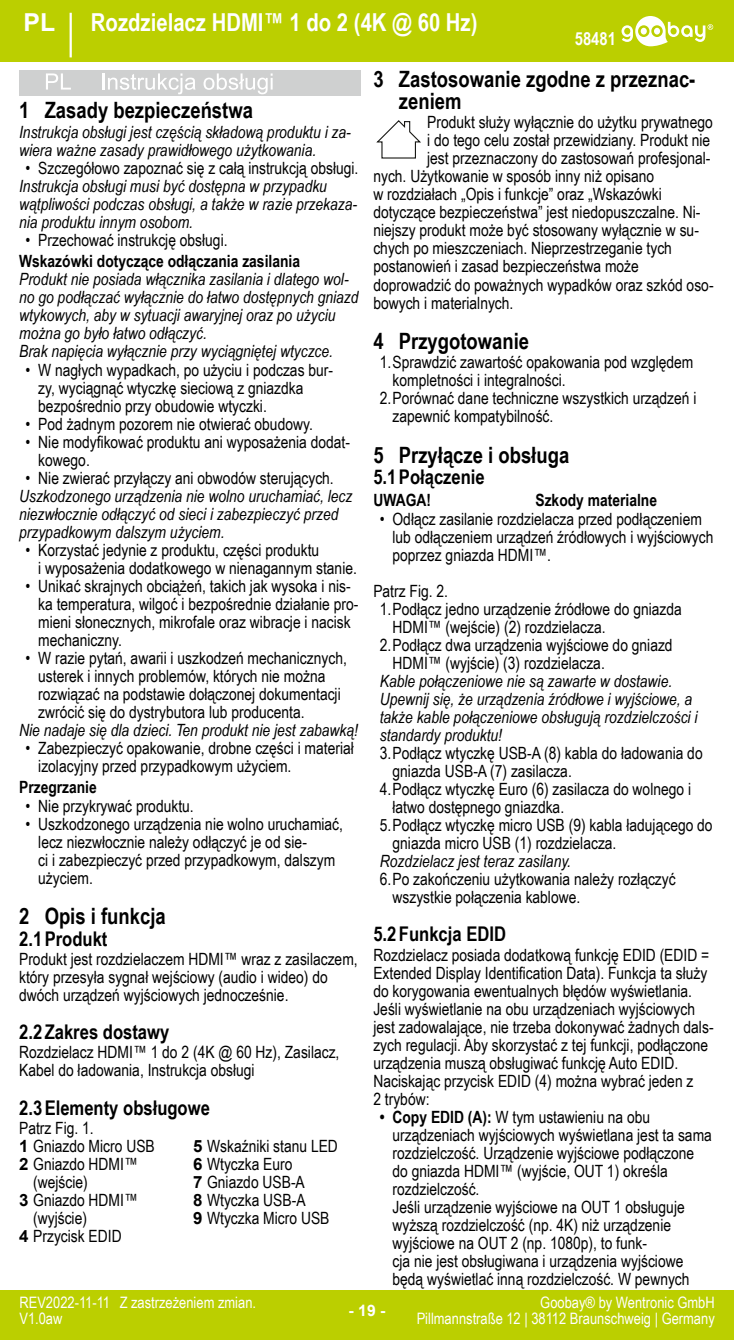
<style>
.page{position:relative;width:734px;height:1340px;background:#fff}
.page>*{position:absolute;margin:0;border:0;box-sizing:border-box;transform-origin:0 0}
.t1{font:700 24.75px "Arial Narrow";color:#fff}
.t2{font:700 24.75px "Arial";color:#fff}
.t3{font:700 22.5px/22.5px "Arial Narrow";color:#000}
.t4{font:700 20.25px "Arial Narrow";color:#000}
.t5{font:700 18px "Arial Narrow";color:#fff}
.t6{font:16.88px/18px "Arial Narrow";color:#000}
.t7{font:italic 16.88px/18px "Arial Narrow";color:#000}
.t8{font:700 16.88px "Arial Narrow";color:#000}
.t9{font:15.75px/15.8px "Arial Narrow";color:#fff;text-align:right}
.t10{font:700 15.75px "Arial";color:#fff}
.s1{font-family:"Arial";font-weight:700}
.s2{font-weight:700}
</style>
<div class="page">
<div style="left:0;top:0;width:733px;height:62px;background:#bbcf00"></div>
<svg style="left:621px;top:16px;width:92px;height:30px"></svg>
<hr style="left:70px;top:13px;width:2px;height:44px;background:#fff">
<div style="left:0;top:1290px;width:733px;height:49px;background:#bbcf00"></div>
<div style="left:19px;top:70px;width:341px;height:26px;background:#cfd0d0"></div>
<svg style="left:46px;top:73px;width:25px;height:17px"></svg>
<svg style="left:102px;top:73px;width:93px;height:21px"></svg>
<svg style="left:203px;top:73px;width:69px;height:21px"></svg>
<svg style="left:376px;top:120px;width:45px;height:38px"></svg>
<h1 class="t2" style="left:24px;top:5px;width:33px">PL</h1>
<h1 class="t1" style="left:91px;top:3px;width:388px">Rozdzielacz HDMI™ 1 do 2 (4K @ 60 Hz)</h1>
<p class="t5" style="left:574px;top:25px;width:43px">58481</p>
<h2 class="t3" style="left:19px;top:98px;width:235px">1 Zasady bezpieczeństwa</h2>
<p class="t7" style="left:19px;top:122px;width:333px">Instrukcja obsługi jest częścią składową produktu i za&shy;wiera ważne zasady prawidłowego użytkowania.</p>
<p class="t6" style="left:26px;top:158px;width:334px">• Szczegółowo zapoznać się z całą instrukcją obsługi.</p>
<p class="t7" style="left:19px;top:176px;width:339px">Instrukcja obsługi musi być dostępna w przypadku wątpliwości podczas obsługi, a także w razie przekaza&shy;nia produktu innym osobom.</p>
<p class="t6" style="left:26px;top:230px;width:203px">• Przechować instrukcję obsługi.</p>
<p class="t8" style="left:19px;top:248px;width:282px">Wskazówki dotyczące odłączania zasilania</p>
<p class="t7" style="left:19px;top:270px;width:341px">Produkt nie posiada włącznika zasilania i dlatego wol&shy;no go podłączać wyłącznie do łatwo dostępnych gniazd wtykowych, aby w sytuacji awaryjnej oraz po użyciu można go było łatwo odłączyć.<br>Brak napięcia wyłącznie przy wyciągniętej wtyczce.</p>
<p class="t6" style="left:38px;top:360px;width:296px;text-indent:-13px">• W nagłych wypadkach, po użyciu i podczas bur&shy;zy, wyciągnąć wtyczkę sieciową z gniazdka bezpośrednio przy obudowie wtyczki.</p>
<p class="t6" style="left:26px;top:414px;width:289px">• Pod żadnym pozorem nie otwierać obudowy.</p>
<p class="t6" style="left:38px;top:432px;width:313px;text-indent:-13px">• Nie modyfikować produktu ani wyposażenia dodat&shy;kowego.</p>
<p class="t6" style="left:26px;top:468px;width:310px">• Nie zwierać przyłączy ani obwodów sterujących.</p>
<p class="t7" style="left:19px;top:486px;width:335px">Uszkodzonego urządzenia nie wolno uruchamiać, lecz niezwłocznie odłączyć od sieci i zabezpieczyć przed przypadkowym dalszym użyciem.</p>
<p class="t6" style="left:38px;top:540px;width:320px;text-indent:-13px">• Korzystać jedynie z produktu, części produktu<br>i wyposażenia dodatkowego w nienagannym stanie.</p>
<p class="t6" style="left:38px;top:576px;width:322px;text-indent:-13px">• Unikać skrajnych obciążeń, takich jak wysoka i nis&shy;ka temperatura, wilgoć i bezpośrednie działanie pro&shy;mieni słonecznych, mikrofale oraz wibracje i nacisk mechaniczny.</p>
<p class="t6" style="left:38px;top:648px;width:310px;text-indent:-13px">• W razie pytań, awarii i uszkodzeń mechanicznych, usterek i innych problemów, których nie można rozwiązać na podstawie dołączonej dokumentacji zwrócić się do dystrybutora lub producenta.</p>
<p class="t7" style="left:19px;top:720px;width:340px">Nie nadaje się dla dzieci. Ten produkt nie jest zabawką!</p>
<p class="t6" style="left:38px;top:738px;width:317px;text-indent:-13px">• Zabezpieczyć opakowanie, drobne części i materiał izolacyjny przed przypadkowym użyciem.</p>
<p class="t8" style="left:19px;top:774px;width:79px">Przegrzanie</p>
<p class="t6" style="left:26px;top:796px;width:170px">• Nie przykrywać produktu.</p>
<p class="t6" style="left:38px;top:814px;width:306px;text-indent:-13px">• Uszkodzonego urządzenia nie wolno uruchamiać, lecz niezwłocznie należy odłączyć je od sie-<br>ci i zabezpieczyć przed przypadkowym, dalszym użyciem.</p>
<h2 class="t3" style="left:19px;top:903px;width:148px">2 Opis i funkcja</h2>
<p class="t4" style="left:19px;top:923px;width:90px">2.1Produkt</p>
<p class="t6" style="left:19px;top:949px;width:340px">Produkt jest rozdzielaczem HDMI™ wraz z zasilaczem, który przesyła sygnał wejściowy (audio i wideo) do dwóch urządzeń wyjściowych jednocześnie.</p>
<p class="t4" style="left:19px;top:1016px;width:152px">2.2Zakres dostawy</p>
<p class="t6" style="left:19px;top:1042px;width:322px">Rozdzielacz HDMI™ 1 do 2 (4K @ 60 Hz), Zasilacz,<br>Kabel do ładowania, Instrukcja obsługi</p>
<p class="t4" style="left:19px;top:1092px;width:192px">2.3Elementy obsługowe</p>
<p class="t6" style="left:19px;top:1118px;width:76px">Patrz Fig. 1.</p>
<p class="t6" style="left:19px;top:1136px;width:137px"><span class="s1">1</span> Gniazdo Micro USB</p>
<p class="t6" style="left:19px;top:1154px;width:120px"><span class="s1">2</span> Gniazdo HDMI™</p>
<p class="t6" style="left:33px;top:1172px;width:56px">(wejście)</p>
<p class="t6" style="left:19px;top:1190px;width:120px"><span class="s1">3</span> Gniazdo HDMI™</p>
<p class="t6" style="left:33px;top:1208px;width:55px">(wyjście)</p>
<p class="t6" style="left:19px;top:1226px;width:104px"><span class="s1">4</span> Przycisk EDID</p>
<p class="t6" style="left:193px;top:1136px;width:146px"><span class="s1">5</span> Wskaźniki stanu LED<br><span class="s1">6</span> Wtyczka Euro<br><span class="s1">7</span> Gniazdo USB-A<br><span class="s1">8</span> Wtyczka USB-A<br><span class="s1">9</span> Wtyczka Micro USB</p>
<h2 class="t3" style="left:399px;top:66px;width:298px;text-indent:-26px">3 Zastosowanie zgodne z przeznac&shy;zeniem</h2>
<p class="t6" style="left:427px;top:113px;width:287px">Produkt służy wyłącznie do użytku prywatnego</p>
<p class="t6" style="left:427px;top:131px;width:284px">i do tego celu został przewidziany. Produkt nie</p>
<p class="t6" style="left:427px;top:149px;width:285px">jest przeznaczony do zastosowań profesjonal-</p>
<p class="t6" style="left:373px;top:167px;width:282px">nych. Użytkowanie w sposób inny niż opisano</p>
<p class="t6" style="left:373px;top:185px;width:290px">w rozdziałach „Opis i funkcje” oraz „Wskazówki</p>
<p class="t6" style="left:373px;top:203px;width:328px">dotyczące bezpieczeństwa” jest niedopuszczalne. Ni-</p>
<p class="t6" style="left:373px;top:221px;width:327px">niejszy produkt może być stosowany wyłącznie w su-</p>
<p class="t6" style="left:373px;top:239px;width:300px">chych po mieszczeniach. Nieprzestrzeganie tych</p>
<p class="t6" style="left:373px;top:257px;width:267px">postanowień i zasad bezpieczeństwa może</p>
<p class="t6" style="left:373px;top:275px;width:341px">doprowadzić do poważnych wypadków oraz szkód oso-</p>
<p class="t6" style="left:373px;top:293px;width:141px">bowych i materialnych.</p>
<h2 class="t3" style="left:373px;top:329px;width:157px">4 Przygotowanie</h2>
<p class="t6" style="left:379px;top:353px;width:315px">1.Sprawdzić zawartość opakowania pod względem</p>
<p class="t6" style="left:392px;top:371px;width:175px">kompletności i integralności.</p>
<p class="t6" style="left:379px;top:389px;width:318px">2.Porównać dane techniczne wszystkich urządzeń i</p>
<p class="t6" style="left:392px;top:407px;width:162px">zapewnić kompatybilność.</p>
<h2 class="t3" style="left:373px;top:442px;width:197px">5 Przyłącze i obsługa</h2>
<p class="t4" style="left:373px;top:462px;width:113px">5.1Połączenie</p>
<p class="t8" style="left:373px;top:487px;width:59px">UWAGA!</p>
<p class="t8" style="left:535px;top:487px;width:123px">Szkody materialne</p>
<p class="t6" style="left:392px;top:509px;width:322px;text-indent:-13px">• Odłącz zasilanie rozdzielacza przed podłączeniem lub odłączeniem urządzeń źródłowych i wyjściowych poprzez gniazda HDMI™.</p>
<p class="t6" style="left:373px;top:581px;width:76px">Patrz Fig. 2.</p>
<p class="t6" style="left:379px;top:599px;width:303px">1.Podłącz jedno urządzenie źródłowe do gniazda</p>
<p class="t6" style="left:392px;top:617px;width:214px">HDMI™ (wejście) (2) rozdzielacza.</p>
<p class="t6" style="left:379px;top:635px;width:294px">2.Podłącz dwa urządzenia wyjściowe do gniazd</p>
<p class="t6" style="left:392px;top:653px;width:214px">HDMI™ (wyjście) (3) rozdzielacza.</p>
<p class="t7" style="left:379px;top:671px;width:319px">Kable połączeniowe nie są zawarte w dostawie.<br>Upewnij się, że urządzenia źródłowe i wyjściowe, a także kable połączeniowe obsługują rozdzielczości i standardy produktu!</p>
<p class="t6" style="left:379px;top:743px;width:324px">3.Podłącz wtyczkę USB-A (8) kabla do ładowania do</p>
<p class="t6" style="left:392px;top:761px;width:181px">gniazda USB-A (7) zasilacza.</p>
<p class="t6" style="left:379px;top:779px;width:313px">4.Podłącz wtyczkę Euro (6) zasilacza do wolnego i</p>
<p class="t6" style="left:392px;top:797px;width:173px">łatwo dostępnego gniazdka.</p>
<p class="t6" style="left:379px;top:815px;width:334px">5.Podłącz wtyczkę micro USB (9) kabla ładującego do</p>
<p class="t6" style="left:392px;top:833px;width:225px">gniazda micro USB (1) rozdzielacza.</p>
<p class="t7" style="left:379px;top:851px;width:193px">Rozdzielacz jest teraz zasilany.</p>
<p class="t6" style="left:392px;top:869px;width:285px;text-indent:-13px">6.Po zakończeniu użytkowania należy rozłączyć wszystkie połączenia kablowe.</p>
<p class="t4" style="left:373px;top:918px;width:134px">5.2Funkcja EDID</p>
<p class="t6" style="left:373px;top:945px;width:342px">Rozdzielacz posiada dodatkową funkcję EDID (EDID = Extended Display Identification Data). Funkcja ta służy do korygowania ewentualnych błędów wyświetlania.<br>Jeśli wyświetlanie na obu urządzeniach wyjściowych jest zadowalające, nie trzeba dokonywać żadnych dals&shy;zych regulacji. Aby skorzystać z tej funkcji, podłączone urządzenia muszą obsługiwać funkcję Auto EDID.<br>Naciskając przycisk EDID (4) można wybrać jeden z<br>2 trybów:</p>
<p class="t6" style="left:392px;top:1107px;width:321px;text-indent:-13px"><span class="s2">• Copy EDID (A):</span> W tym ustawieniu na obu urządzeniach wyjściowych wyświetlana jest ta sama rozdzielczość. Urządzenie wyjściowe podłączone do gniazda HDMI™ (wyjście, OUT 1) określa rozdzielczość.<br>Jeśli urządzenie wyjściowe na OUT 1 obsługuje wyższą rozdzielczość (np. 4K) niż urządzenie wyjściowe na OUT 2 (np. 1080p), to funk-<br>cja nie jest obsługiwana i urządzenia wyjściowe będą wyświetlać inną rozdzielczość. W pewnych</p>
<p class="t9" style="left:19px;top:1293px;width:92px;text-align:left">REV2022-11-11<br>V1.0aw</p>
<p class="t9" style="left:120px;top:1293px;width:138px">Z zastrzeżeniem zmian.</p>
<p class="t10" style="left:348px;top:1298px;width:38px">- 19 -</p>
<p class="t9" style="left:416px;top:1293px;width:299px">Goobay® by Wentronic GmbH<br>Pillmannstraße 12 | 38112 Braunschweig | Germany</p>
</div>
